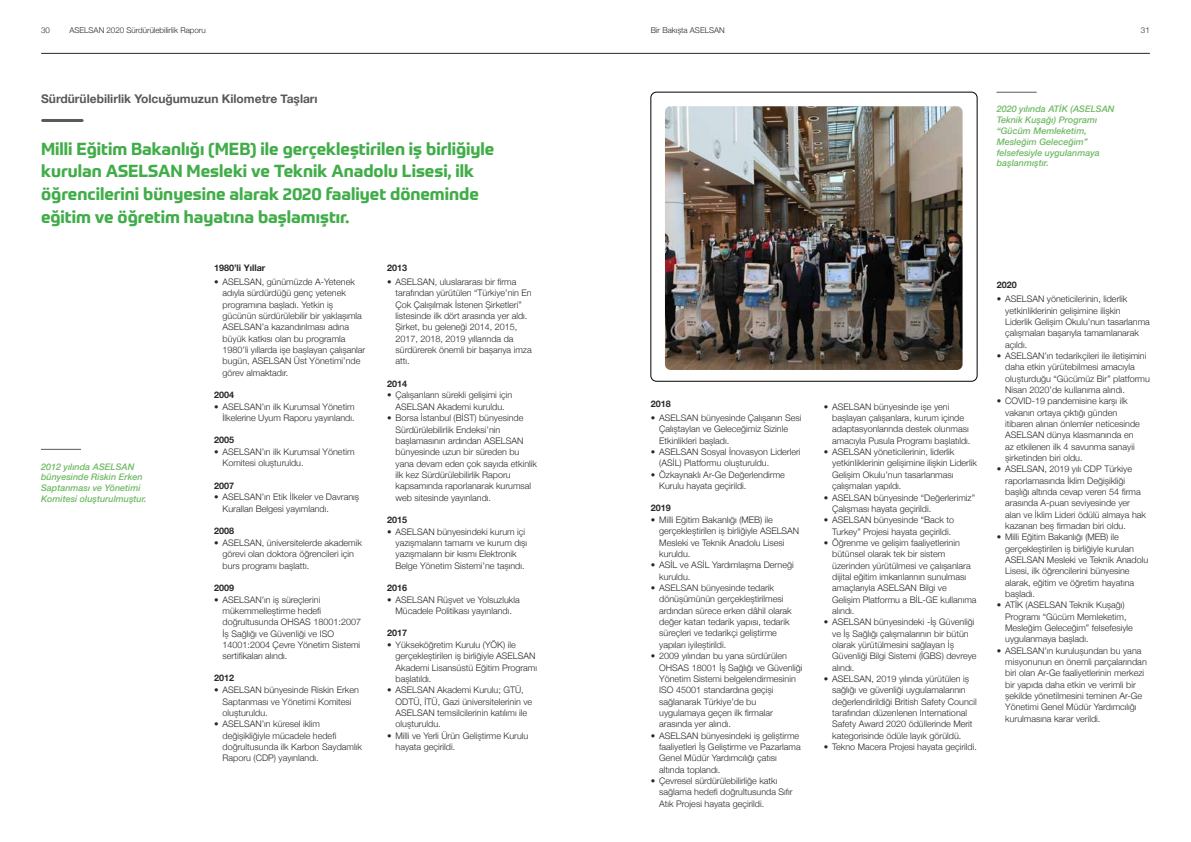
<style>
.page{position:relative;width:1191px;height:842px;background:#fff}
.page>*{position:absolute;margin:0;border:0;box-sizing:border-box;transform-origin:0 0}
.t1{font:700 17px/22.7px "Prometo";color:#41ad49}
.t2{font:700 12px "Helvetica Neue";color:#58595b}
.t3{font:300 9px/11.3px "Helvetica Neue";color:#292829}
.t4{font:italic 500 9px/10.8px "Helvetica Neue";color:#70b965}
.t5{font:700 9px "Helvetica Neue";color:#292829}
.t6{font:300 8px "Helvetica Neue";color:#292829}
</style>
<div class="page">
<hr style="left:41px;top:53px;width:1108px;height:1px;background:#292829">
<hr style="left:43px;top:119px;width:39px;height:3px;background:#58595b">
<div style="left:651px;top:92px;width:326px;height:289px;border:1px solid #000;border-radius:6px"></div>
<img style="left:665px;top:106px;width:297px;height:264px">
<hr style="left:41px;top:449px;width:40px;height:1px;background:#58595b">
<hr style="left:996px;top:92px;width:40px;height:1px;background:#58595b">
<p class="t6" style="left:41px;top:24px;width:10px">30</p>
<p class="t6" style="left:69px;top:24px;width:138px">ASELSAN 2020 Sürdürülebilirlik Raporu</p>
<p class="t6" style="left:651px;top:24px;width:75px">Bir Bakışta ASELSAN</p>
<p class="t6" style="left:1141px;top:24px;width:10px">31</p>
<h2 class="t2" style="left:41px;top:90px;width:278px">Sürdürülebilirlik Yolcuğumuzun Kilometre Taşları</h2>
<h1 class="t1" style="left:41px;top:137px;width:455px">Milli Eğitim Bakanlığı (MEB) ile gerçekleştirilen iş birliğiyle kurulan ASELSAN Mesleki ve Teknik Anadolu Lisesi, ilk öğrencilerini bünyesine alarak 2020 faaliyet döneminde eğitim ve öğretim hayatına başlamıştır.</h1>
<p class="t4" style="left:41px;top:460px;width:107px">2012 yılında ASELSAN bünyesinde Riskin Erken<br>Saptanması ve Yönetimi<br>Komitesi oluşturulmuştur.</p>
<p class="t5" style="left:214px;top:261px;width:53px">1980’li Yıllar</p>
<p class="t3" style="left:223px;top:275px;width:144px;text-indent:-9px">• ASELSAN, günümüzde A-Yetenek adıyla sürdürdüğü genç yetenek programına başladı. Yetkin iş gücünün sürdürülebilir bir yaklaşımla<br>ASELSAN’a kazandırılması adına büyük katkısı olan bu programla<br>1980’li yıllarda işe başlayan çalışanlar bugün, ASELSAN Üst Yönetimi’nde görev almaktadır.</p>
<p class="t5" style="left:214px;top:388px;width:22px">2004</p>
<p class="t3" style="left:214px;top:400px;width:142px;text-align:right">• ASELSAN’ın ilk Kurumsal Yönetim<br>İlkelerine Uyum Raporu yayınlandı.</p>
<p class="t5" style="left:214px;top:433px;width:22px">2005</p>
<p class="t3" style="left:223px;top:446px;width:133px;text-indent:-9px">• ASELSAN’ın ilk Kurumsal Yönetim<br>Komitesi oluşturuldu.</p>
<p class="t5" style="left:214px;top:478px;width:22px">2007</p>
<p class="t3" style="left:223px;top:491px;width:138px;text-indent:-9px">• ASELSAN’ın Etik İlkeler ve Davranış<br>Kuralları Belgesi yayımlandı.</p>
<p class="t5" style="left:214px;top:524px;width:22px">2008</p>
<p class="t3" style="left:223px;top:536px;width:141px;text-indent:-9px">• ASELSAN, üniversitelerde akademik görevi olan doktora öğrencileri için burs programı başlattı.</p>
<p class="t5" style="left:214px;top:580px;width:22px">2009</p>
<p class="t3" style="left:223px;top:593px;width:140px;text-indent:-9px">• ASELSAN’ın iş süreçlerini mükemmelleştirme hedefi doğrultusunda OHSAS 18001:2007<br>İş Sağlığı ve Güvenliği ve ISO<br>14001:2004 Çevre Yönetim Sistemi sertifikaları alındı.</p>
<p class="t5" style="left:214px;top:671px;width:22px">2012</p>
<p class="t3" style="left:223px;top:684px;width:138px;text-indent:-9px">• ASELSAN bünyesinde Riskin Erken<br>Saptanması ve Yönetimi Komitesi oluşturuldu.</p>
<p class="t3" style="left:223px;top:718px;width:141px;text-indent:-9px">• ASELSAN’ın küresel iklim değişikliğiyle mücadele hedefi doğrultusunda ilk Karbon Saydamlık<br>Raporu (CDP) yayınlandı.</p>
<p class="t5" style="left:387px;top:261px;width:22px">2013</p>
<p class="t3" style="left:395px;top:276px;width:138px;text-indent:-9px">• ASELSAN, uluslararası bir firma tarafından yürütülen “Türkiye’nin En<br>Çok Çalışılmak İstenen Şirketleri” listesinde ilk dört arasında yer aldı.<br>Şirket, bu geleneği 2014, 2015,<br>2017, 2018, 2019 yıllarında da sürdürerek önemli bir başarıya imza attı.</p>
<p class="t5" style="left:387px;top:376px;width:22px">2014</p>
<p class="t3" style="left:387px;top:389px;width:127px;text-align:center">• Çalışanların sürekli gelişimi için<br>ASELSAN Akademi kuruldu.</p>
<p class="t3" style="left:395px;top:412px;width:143px;text-indent:-9px">• Borsa İstanbul (BİST) bünyesinde<br>Sürdürülebilirlik Endeksi’nin başlamasının ardından ASELSAN bünyesinde uzun bir süreden bu yana devam eden çok sayıda etkinlik ilk kez Sürdürülebilirlik Raporu kapsamında raporlanarak kurumsal web sitesinde yayınlandı.</p>
<p class="t5" style="left:387px;top:512px;width:22px">2015</p>
<p class="t3" style="left:395px;top:525px;width:133px;text-indent:-9px">• ASELSAN bünyesindeki kurum içi yazışmaların tamamı ve kurum dışı yazışmaların bir kısmı Elektronik Belge Yönetim Sistemi’ne taşındı.</p>
<p class="t5" style="left:387px;top:580px;width:22px">2016</p>
<p class="t3" style="left:387px;top:593px;width:134px;text-align:center">• ASELSAN Rüşvet ve Yolsuzlukla<br>Mücadele Politikası yayınlandı.</p>
<p class="t5" style="left:387px;top:626px;width:22px">2017</p>
<p class="t3" style="left:395px;top:638px;width:143px;text-indent:-9px">• Yükseköğretim Kurulu (YÖK) ile gerçekleştirilen iş birliğiyle ASELSAN<br>Akademi Lisansüstü Eğitim Programı başlatıldı.</p>
<p class="t3" style="left:395px;top:684px;width:138px;text-indent:-9px">• ASELSAN Akademi Kurulu; GTÜ,<br>ODTÜ, İTÜ, Gazi üniversitelerinin ve<br>ASELSAN temsilcilerinin katılımı ile oluşturuldu.</p>
<p class="t3" style="left:395px;top:729px;width:134px;text-indent:-9px">• Milli ve Yerli Ürün Geliştirme Kurulu hayata geçirildi.</p>
<p class="t4" style="left:996px;top:103px;width:119px">2020 yılında ATİK (ASELSAN<br>Teknik Kuşağı) Programı “Gücüm Memleketim,<br>Mesleğim Geleceğim” felsefesiyle uygulanmaya başlanmıştır.</p>
<p class="t5" style="left:651px;top:397px;width:22px">2018</p>
<p class="t3" style="left:659px;top:411px;width:144px;text-indent:-9px">• ASELSAN bünyesinde Çalışanın Sesi<br>Çalıştayları ve Geleceğimiz Sizinle<br>Etkinlikleri başladı.</p>
<p class="t3" style="left:659px;top:445px;width:143px;text-indent:-9px">• ASELSAN Sosyal İnovasyon Liderleri (ASİL) Platformu oluşturuldu.</p>
<p class="t3" style="left:659px;top:468px;width:127px;text-indent:-9px">• Özkaynaklı Ar-Ge Değerlendirme<br>Kurulu hayata geçirildi.</p>
<p class="t5" style="left:651px;top:501px;width:22px">2019</p>
<p class="t3" style="left:659px;top:513px;width:141px;text-indent:-9px">• Milli Eğitim Bakanlığı (MEB) ile gerçekleştirilen iş birliğiyle ASELSAN<br>Mesleki ve Teknik Anadolu Lisesi kuruldu.</p>
<p class="t3" style="left:659px;top:559px;width:136px;text-indent:-9px">• ASİL ve ASİL Yardımlaşma Derneği kuruldu.</p>
<p class="t3" style="left:659px;top:582px;width:134px;text-indent:-9px">• ASELSAN bünyesinde tedarik dönüşümünün gerçekleştirilmesi ardından sürece erken dâhil olarak değer katan tedarik yapısı, tedarik süreçleri ve tedarikçi geliştirme yapıları iyileştirildi.</p>
<p class="t3" style="left:659px;top:650px;width:145px;text-indent:-9px">• 2009 yılından bu yana sürdürülen<br>OHSAS 18001 İş Sağlığı ve Güvenliği<br>Yönetim Sistemi belgelendirmesinin<br>ISO 45001 standardına geçişi sağlanarak Türkiye’de bu uygulamaya geçen ilk firmalar arasında yer alındı.</p>
<p class="t3" style="left:659px;top:729px;width:143px;text-indent:-9px">• ASELSAN bünyesindeki iş geliştirme faaliyetleri İş Geliştirme ve Pazarlama<br>Genel Müdür Yardımcılığı çatısı altında toplandı.</p>
<p class="t3" style="left:659px;top:774px;width:135px;text-indent:-9px">• Çevresel sürdürülebilirliğe katkı sağlama hedefi doğrultusunda Sıfır<br>Atık Projesi hayata geçirildi.</p>
<p class="t3" style="left:832px;top:400px;width:140px;text-indent:-9px">• ASELSAN bünyesinde işe yeni başlayan çalışanlara, kurum içinde adaptasyonlarında destek olunması amacıyla Pusula Programı başlatıldı.</p>
<p class="t3" style="left:832px;top:446px;width:146px;text-indent:-8px">• ASELSAN yöneticilerinin, liderlik yetkinliklerinin gelişimine ilişkin Liderlik Gelişim Okulu’nun tasarlanması çalışmaları yapıldı.</p>
<p class="t3" style="left:832px;top:491px;width:144px;text-indent:-9px">• ASELSAN bünyesinde “Değerlerimiz”<br>Çalışması hayata geçirildi.</p>
<p class="t3" style="left:832px;top:514px;width:123px;text-indent:-9px">• ASELSAN bünyesinde “Back to<br>Turkey” Projesi hayata geçirildi.</p>
<p class="t3" style="left:832px;top:536px;width:146px;text-indent:-9px">• Öğrenme ve gelişim faaliyetlerinin bütünsel olarak tek bir sistem üzerinden yürütülmesi ve çalışanlara dijital eğitim imkanlarının sunulması amaçlarıyla ASELSAN Bilgi ve<br>Gelişim Platformu a BİL-GE kullanıma alındı.</p>
<p class="t3" style="left:832px;top:616px;width:146px;text-indent:-9px">• ASELSAN bünyesindeki -İş Güvenliği ve İş Sağlığı çalışmalarının bir bütün olarak yürütülmesini sağlayan İş<br>Güvenliği Bilgi Sistemi (İGBS) devreye alındı.</p>
<p class="t3" style="left:832px;top:672px;width:146px;text-indent:-8px">• ASELSAN, 2019 yılında yürütülen iş sağlığı ve güvenliği uygulamalarının değerlendirildiği British Safety Council tarafından düzenlenen International Safety Award 2020 ödüllerinde Merit kategorisinde ödüle layık görüldü.</p>
<p class="t3" style="left:823px;top:740px;width:155px">• Tekno Macera Projesi hayata geçirildi.</p>
<p class="t5" style="left:996px;top:278px;width:22px">2020</p>
<p class="t3" style="left:1005px;top:293px;width:146px;text-indent:-9px">• ASELSAN yöneticilerinin, liderlik yetkinliklerinin gelişimine ilişkin<br>Liderlik Gelişim Okulu’nun tasarlanma çalışmaları başarıyla tamamlanarak açıldı.</p>
<p class="t3" style="left:1005px;top:349px;width:146px;text-indent:-9px">• ASELSAN’ın tedarikçileri ile iletişimini daha etkin yürütebilmesi amacıyla oluşturduğu “Gücümüz Bir” platformu Nisan 2020’de kullanıma alındı.</p>
<p class="t3" style="left:1005px;top:395px;width:136px;text-indent:-9px">• COVID-19 pandemisine karşı ilk vakanın ortaya çıktığı günden itibaren alınan önlemler neticesinde<br>ASELSAN dünya klasmanında en az etkilenen ilk 4 savunma sanayii şirketinden biri oldu.</p>
<p class="t3" style="left:1005px;top:463px;width:142px;text-indent:-9px">• ASELSAN, 2019 yılı CDP Türkiye raporlamasında İklim Değişikliği başlığı altında cevap veren 54 firma arasında A-puan seviyesinde yer alan ve İklim Lideri ödülü almaya hak kazanan beş firmadan biri oldu.</p>
<p class="t3" style="left:1005px;top:531px;width:144px;text-indent:-9px">• Milli Eğitim Bakanlığı (MEB) ile gerçekleştirilen iş birliğiyle kurulan<br>ASELSAN Mesleki ve Teknik Anadolu<br>Lisesi, ilk öğrencilerini bünyesine alarak, eğitim ve öğretim hayatına başladı.</p>
<p class="t3" style="left:1005px;top:599px;width:129px;text-indent:-9px">• ATİK (ASELSAN Teknik Kuşağı)<br>Programı “Gücüm Memleketim,<br>Mesleğim Geleceğim” felsefesiyle uygulanmaya başladı.</p>
<p class="t3" style="left:1005px;top:644px;width:143px;text-indent:-9px">• ASELSAN’ın kuruluşundan bu yana misyonunun en önemli parçalarından biri olan Ar-Ge faaliyetlerinin merkezi bir yapıda daha etkin ve verimli bir şekilde yönetilmesini teminen Ar-Ge Yönetimi Genel Müdür Yardımcılığı kurulmasına karar verildi.</p>
</div>
